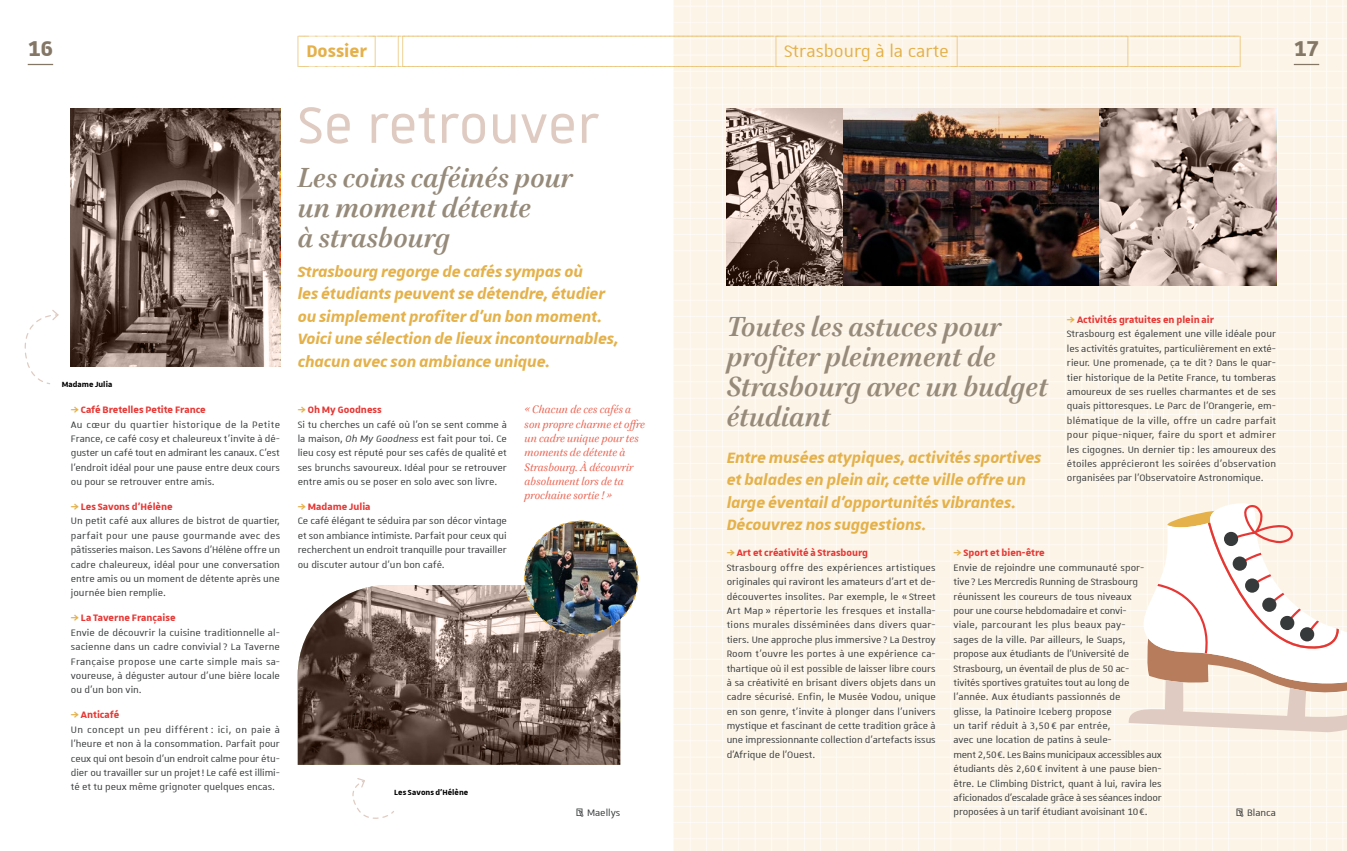
<style>
.page{position:relative;width:1347px;height:851px;background:#fff}
.page>*{position:absolute;margin:0;border:0;box-sizing:border-box;transform-origin:0 0}
.Titre-article{font:68.75px "Unistra A";color:#dfcbc1}
.sous-Titre-article_Brill_couleur_2{font:italic 700 31.25px/30px "Brill";color:#968a7a}
.t1{font:700 28.75px "Unistra D";color:#847766}
.en-tête_de_page{font:22.5px "Unistra Encadre";color:#e4b14a}
.chapeau_couleur_2{font:italic 700 20px/22.5px "Unistra A";letter-spacing:-.005em;color:#e4b14a}
.texte-courant_coul_1{font:12.5px/14.4px "Unistra A";letter-spacing:-.005em;color:#373a3b;text-align:justify}
.t2{font:700 12.5px "Unistra A";color:#e63734}
.en_savoir_plus__petit{font:italic 12.5px/14.4px "Brill";color:#eb6755}
.légende{font:700 10px "Unistra B";letter-spacing:.005em;color:#000}
.s1{font-weight:700}
.s2{color:#e4b14a}
.s3{font-style:italic}
</style>
<div class="page">
<img style="left:674px;top:0;width:672px;height:850px">
<svg style="left:71px;top:108px;width:209px;height:259px;background:#766258"></svg>
<svg style="left:726px;top:108px;width:550px;height:178px;background:#ac988e"></svg>
<svg style="left:298px;top:585px;width:322px;height:179px;background:#78655b"></svg>
<img style="left:843px;top:108px;width:255px;height:178px">
<svg style="left:1127px;top:501px;width:219px;height:231px"></svg>
<div style="left:1224px;top:531px;width:14px;height:15px;background:#373a3b;border-radius:50%"></div>
<div style="left:1232px;top:556px;width:14px;height:14px;background:#373a3b;border-radius:50%"></div>
<div style="left:1245px;top:578px;width:14px;height:14px;background:#373a3b;border-radius:50%"></div>
<div style="left:1262px;top:597px;width:14px;height:14px;background:#373a3b;border-radius:50%"></div>
<div style="left:1280px;top:615px;width:14px;height:15px;background:#373a3b;border-radius:50%"></div>
<div style="left:1300px;top:627px;width:14px;height:14px;background:#373a3b;border-radius:50%"></div>
<svg style="left:24px;top:310px;width:35px;height:75px"></svg>
<svg style="left:352px;top:778px;width:42px;height:41px"></svg>
<img style="left:523px;top:520px;width:116px;height:115px">
<svg style="left:28px;top:64px;width:25px;height:1px"></svg>
<svg style="left:1293px;top:64px;width:26px;height:1px"></svg>
<p class="en-tête_de_page" style="left:298px;top:35px;width:944px">(_<span class="s1">DOSSIER</span>_)_____((__________________________________________________________________________________(_STRASBOURG_À_LA_CARTE_)_____________________________________)________________________)</p>
<h3 class="t1" style="left:28px;top:32px;width:27px">16</h3>
<h3 class="t1" style="left:1293px;top:32px;width:27px">17</h3>
<p class="légende" style="left:62px;top:379px;width:52px">Madame Julia</p>
<p class="t2" style="left:71px;top:403px;width:136px"><span class="s2">⇒</span> Café Bretelles Petite France</p>
<p class="texte-courant_coul_1" style="left:71px;top:416px;width:211px">Au cœur du quartier historique de la Petite France, ce café cosy et chaleureux t’invite à dé&shy;guster un café tout en admirant les canaux. C’est l’endroit idéal pour une pause entre deux cours ou pour se retrouver entre amis.</p>
<p class="t2" style="left:71px;top:499px;width:103px"><span class="s2">⇒</span> Les Savons d’Hélène</p>
<p class="texte-courant_coul_1" style="left:71px;top:513px;width:211px">Un petit café aux allures de bistrot de quartier, parfait pour une pause gourmande avec des pâtisseries maison. Les Savons d’Hélène offre un cadre chaleureux, idéal pour une conversation entre amis ou un moment de détente après une journée bien remplie.</p>
<p class="t2" style="left:71px;top:611px;width:106px"><span class="s2">⇒</span> La Taverne Française</p>
<p class="texte-courant_coul_1" style="left:71px;top:624px;width:211px">Envie de découvrir la cuisine traditionnelle al&shy;sacienne dans un cadre convivial? La Taverne Française propose une carte simple mais sa&shy;voureuse, à déguster autour d’une bière locale ou d’un bon vin.</p>
<p class="t2" style="left:71px;top:708px;width:50px"><span class="s2">⇒</span> Anticafé</p>
<p class="texte-courant_coul_1" style="left:71px;top:721px;width:211px">Un concept un peu différent : ici, on paie à l’heure et non à la consommation. Parfait pour ceux qui ont besoin d’un endroit calme pour étu&shy;dier ou travailler sur un projet! Le café est illimi&shy;té et tu peux même grignoter quelques encas.</p>
<p class="Titre-article" style="left:298px;top:89px;width:303px">Se retrouver</p>
<p class="sous-Titre-article_Brill_couleur_2" style="left:298px;top:163px;width:276px">Les coins caféinés pour un moment détente<br>à strasbourg</p>
<p class="chapeau_couleur_2" style="left:298px;top:259px;width:323px">Strasbourg regorge de cafés sympas où<br>les étudiants peuvent se détendre, étudier ou simplement profiter d’un bon moment.<br>Voici une sélection de lieux incontournables, chacun avec son ambiance unique.</p>
<p class="t2" style="left:1067px;top:313px;width:149px"><span class="s2">⇒</span> Activités gratuites en plein air</p>
<p class="texte-courant_coul_1" style="left:1067px;top:326px;width:211px">Strasbourg est également une ville idéale pour les activités gratuites, particulièrement en exté&shy;rieur. Une promenade, ça te dit? Dans le quar&shy;tier historique de la Petite France, tu tomberas amoureux de ses ruelles charmantes et de ses quais pittoresques. Le Parc de l’Orangerie, em&shy;blématique de la ville, offre un cadre parfait pour pique-niquer, faire du sport et admirer les cigognes. Un dernier tip : les amoureux des étoiles apprécieront les soirées d’observation organisées par l’Observatoire Astronomique.</p>
<p class="sous-Titre-article_Brill_couleur_2" style="left:726px;top:312px;width:323px">Toutes les astuces pour profiter pleinement de<br>Strasbourg avec un budget étudiant</p>
<p class="chapeau_couleur_2" style="left:726px;top:445px;width:316px">Entre musées atypiques, activités sportives et balades en plein air, cette ville offre un large éventail d’opportunités vibrantes.<br>Découvrez nos suggestions.</p>
<p class="en_savoir_plus__petit" style="left:524px;top:402px;width:122px">« Chacun de ces cafés a son propre charme et offre un cadre unique pour tes moments de détente à<br>Strasbourg. À découvrir absolument lors de ta prochaine sortie ! »</p>
<p class="t2" style="left:298px;top:403px;width:85px"><span class="s2">⇒</span> OhMy Goodness</p>
<p class="texte-courant_coul_1" style="left:298px;top:416px;width:211px">Si tu cherches un café où l’on se sent comme à la maison, <span class="s3">Oh My Goodness</span> est fait pour toi. Ce lieu cosy est réputé pour ses cafés de qualité et ses brunchs savoureux. Idéal pour se retrouver entre amis ou se poser en solo avec son livre.</p>
<p class="t2" style="left:298px;top:499px;width:74px"><span class="s2">⇒</span> Madame Julia</p>
<p class="texte-courant_coul_1" style="left:298px;top:513px;width:211px">Ce café élégant te séduira par son décor vintage et son ambiance intimiste. Parfait pour ceux qui recherchent un endroit tranquille pour travailler ou discuter autour d’un bon café.</p>
<p class="t2" style="left:726px;top:546px;width:143px"><span class="s2">⇒</span> Art et créativité à Strasbourg</p>
<p class="texte-courant_coul_1" style="left:726px;top:560px;width:211px">Strasbourg offre des expériences artistiques originales qui raviront les amateurs d’art et de&shy;découvertes insolites. Par exemple, le «Street Art Map » répertorie les fresques et installa&shy;tions murales disséminées dans divers quar&shy;tiers. Une approche plus immersive ? La Destroy Room t’ouvre les portes à une expérience ca&shy;thartique où il est possible de laisser libre cours à sa créativité en brisant divers objets dans un cadre sécurisé. Enfin, le Musée Vodou, unique en son genre, t’invite à plonger dans l’univers mystique et fascinant de cette tradition grâce à une impressionnante collection d’artefacts issus d’Afrique de l’Ouest.</p>
<p class="t2" style="left:953px;top:546px;width:93px"><span class="s2">⇒</span> Sport et bien-être</p>
<p class="texte-courant_coul_1" style="left:953px;top:560px;width:210px;text-align:left">Envie de rejoindre une communauté spor&shy;tive? Les Mercredis Running de Strasbourg réunissent les coureurs de tous niveaux<br>pour une course hebdomadaire et convi-<br>viale, parcourant les plus beaux pay-<br>sages de la ville. Par ailleurs, le Suaps, propose aux étudiants de l’Université de Strasbourg, un éventail de plus de 50 ac-<br>tivités sportives gratuites tout au long de l’année. Aux étudiants passionnés de<br>glisse, la Patinoire Iceberg propose<br>un tarif réduit à 3,50 € par entrée,<br>avec une location de patins à seule-<br>ment 2,50€. Les Bains municipaux accessibles aux étudiants dès 2,60 € invitent à une pause bien&shy;être. Le Climbing District, quant à lui, ravira les aficionados d’escalade grâce à ses séances indoor proposées à un tarif étudiant avoisinant 10€.</p>
<p class="légende" style="left:394px;top:786px;width:76px">Les Savons d’Hélène</p>
<p class="texte-courant_coul_1" style="left:575px;top:804px;width:47px">→ Maellys</p>
<p class="texte-courant_coul_1" style="left:1234px;top:804px;width:43px">→ Blanca</p>
</div>
